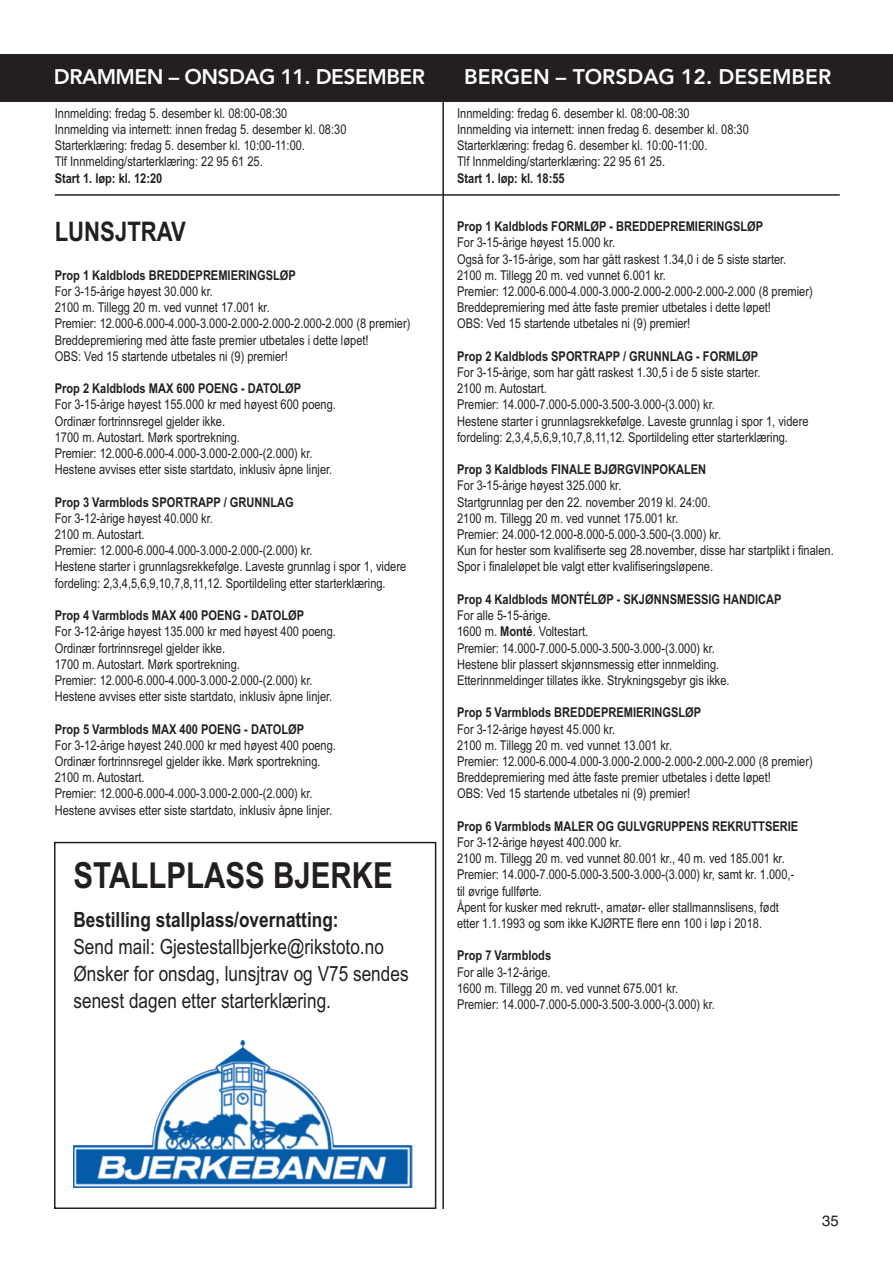
<style>
.page{position:relative;width:893px;height:1263px;background:#fff}
.page>*{position:absolute;margin:0;border:0;box-sizing:border-box;transform-origin:0 0}
.t1{font:700 36px "Arial Narrow";color:#231f20}
.t2{font:700 27px "Arial Narrow";color:#231f20}
.t3{font:21px/27px "Arial Narrow";color:#231f20}
.t4{font:800 21px "Avenir";letter-spacing:-.01em;color:#fff}
.t5{font:700 21px "Arial Narrow";color:#231f20}
.t6{font:15px "Helvetica";color:#231f20}
.t7{font:13.5px/16.2px "Arial Narrow";color:#231f20}
.t8{font:700 13.5px "Arial Narrow";color:#231f20}
.s1{font-weight:700}
</style>
<div class="page">
<div style="left:0;top:54px;width:893px;height:48px;background:#231f20"></div>
<hr style="left:442px;top:54px;width:2px;height:1155px;background:#231f20">
<hr style="left:55px;top:194px;width:785px;height:2px;background:#231f20">
<div style="left:54px;top:842px;width:382px;height:367px;border:2px solid #231f20"></div>
<img style="left:74px;top:1041px;width:339px;height:146px">
<h3 class="t4" style="left:54px;top:60px;width:372px">DRAMMEN – ONSDAG 11. DESEMBER</h3>
<h3 class="t4" style="left:464px;top:60px;width:369px">BERGEN – TORSDAG 12. DESEMBER</h3>
<p class="t7" style="left:457px;top:105px;width:293px">Innmelding: fredag 6. desember kl. 08:00-08:30<br>Innmelding via internett: innen fredag 6. desember kl. 08:30<br>Starterklæring: fredag 6. desember kl. 10:00-11:00.<br>Tlf Innmelding/starterklæring: 22 95 61 25.</p>
<p class="t8" style="left:457px;top:170px;width:109px">Start 1. løp: kl. 18:55</p>
<p class="t8" style="left:457px;top:219px;width:308px">Prop 1 Kaldblods FORMLØP - BREDDEPREMIERINGSLØP</p>
<p class="t7" style="left:457px;top:235px;width:357px">For 3-15-årige høyest 15.000 kr.<br>Også for 3-15-årige, som har gått raskest 1.34,0 i de 5 siste starter.<br>2100 m. Tillegg 20 m. ved vunnet 6.001 kr.<br>Premier: 12.000-6.000-4.000-3.000-2.000-2.000-2.000-2.000 (8 premier)<br>Breddepremiering med åtte faste premier utbetales i dette løpet!<br>OBS: Ved 15 startende utbetales ni (9) premier!</p>
<p class="t8" style="left:457px;top:348px;width:303px">Prop 2 Kaldblods SPORTRAPP / GRUNNLAG - FORMLØP</p>
<p class="t7" style="left:457px;top:364px;width:353px">For 3-15-årige, som har gått raskest 1.30,5 i de 5 siste starter.<br>2100 m. Autostart.<br>Premier: 14.000-7.000-5.000-3.500-3.000-(3.000) kr.<br>Hestene starter i grunnlagsrekkefølge. Laveste grunnlag i spor 1, videre fordeling: 2,3,4,5,6,9,10,7,8,11,12. Sportildeling etter starterklæring.</p>
<p class="t8" style="left:457px;top:462px;width:251px">Prop 3 Kaldblods FINALE BJØRGVINPOKALEN</p>
<p class="t7" style="left:457px;top:478px;width:378px">For 3-15-årige høyest 325.000 kr.<br>Startgrunnlag per den 22. november 2019 kl. 24:00.<br>2100 m. Tillegg 20 m. ved vunnet 175.001 kr.<br>Premier: 24.000-12.000-8.000-5.000-3.500-(3.000) kr.<br>Kun for hester som kvalifiserte seg 28.november, disse har startplikt i finalen.<br>Spor i finaleløpet ble valgt etter kvalifiseringsløpene.</p>
<p class="t8" style="left:457px;top:591px;width:326px">Prop 4 Kaldblods MONTÉLØP - SKJØNNSMESSIG HANDICAP</p>
<p class="t7" style="left:457px;top:607px;width:274px">For alle 5-15-årige.<br>1600 m. <span class="s1">Monté</span>. Voltestart.<br>Premier: 14.000-7.000-5.000-3.500-3.000-(3.000) kr.<br>Hestene blir plassert skjønnsmessig etter innmelding.<br>Etterinnmeldinger tillates ikke. Strykningsgebyr gis ikke.</p>
<p class="t8" style="left:457px;top:705px;width:246px">Prop 5 Varmblods BREDDEPREMIERINGSLØP</p>
<p class="t7" style="left:457px;top:721px;width:357px">For 3-12-årige høyest 45.000 kr.<br>2100 m. Tillegg 20 m. ved vunnet 13.001 kr.<br>Premier: 12.000-6.000-4.000-3.000-2.000-2.000-2.000-2.000 (8 premier)<br>Breddepremiering med åtte faste premier utbetales i dette løpet!<br>OBS: Ved 15 startende utbetales ni (9) premier!</p>
<p class="t8" style="left:457px;top:818px;width:343px">Prop 6 Varmblods MALER OG GULVGRUPPENS REKRUTTSERIE</p>
<p class="t7" style="left:457px;top:834px;width:339px">For 3-12-årige høyest 400.000 kr.<br>2100 m. Tillegg 20 m. ved vunnet 80.001 kr., 40 m. ved 185.001 kr.<br>Premier: 14.000-7.000-5.000-3.500-3.000-(3.000) kr, samt kr. 1.000,- til øvrige fullførte.<br>Åpent for kusker med rekrutt-, amatør- eller stallmannslisens, født etter 1.1.1993 og som ikke KJØRTE flere enn 100 i løp i 2018.</p>
<p class="t8" style="left:457px;top:948px;width:96px">Prop 7 Varmblods</p>
<p class="t7" style="left:457px;top:964px;width:259px">For alle 3-12-årige.<br>1600 m. Tillegg 20 m. ved vunnet 675.001 kr.<br>Premier: 14.000-7.000-5.000-3.500-3.000-(3.000) kr.</p>
<p class="t7" style="left:55px;top:105px;width:293px">Innmelding: fredag 5. desember kl. 08:00-08:30<br>Innmelding via internett: innen fredag 5. desember kl. 08:30<br>Starterklæring: fredag 5. desember kl. 10:00-11:00.<br>Tlf Innmelding/starterklæring: 22 95 61 25.</p>
<p class="t8" style="left:55px;top:170px;width:109px">Start 1. løp: kl. 12:20</p>
<h2 class="t2" style="left:55px;top:216px;width:133px">LUNSJTRAV</h2>
<p class="t8" style="left:55px;top:267px;width:243px">Prop 1 Kaldblods BREDDEPREMIERINGSLØP</p>
<p class="t7" style="left:55px;top:283px;width:357px">For 3-15-årige høyest 30.000 kr.<br>2100 m. Tillegg 20 m. ved vunnet 17.001 kr.<br>Premier: 12.000-6.000-4.000-3.000-2.000-2.000-2.000-2.000 (8 premier)<br>Breddepremiering med åtte faste premier utbetales i dette løpet!<br>OBS: Ved 15 startende utbetales ni (9) premier!</p>
<p class="t8" style="left:55px;top:381px;width:248px">Prop 2 Kaldblods MAX 600 POENG - DATOLØP</p>
<p class="t7" style="left:55px;top:397px;width:283px">For 3-15-årige høyest 155.000 kr med høyest 600 poeng.<br>Ordinær fortrinnsregel gjelder ikke.<br>1700 m. Autostart. Mørk sportrekning.<br>Premier: 12.000-6.000-4.000-3.000-2.000-(2.000) kr.<br>Hestene avvises etter siste startdato, inklusiv åpne linjer.</p>
<p class="t8" style="left:55px;top:494px;width:241px">Prop 3 Varmblods SPORTRAPP / GRUNNLAG</p>
<p class="t7" style="left:55px;top:510px;width:353px">For 3-12-årige høyest 40.000 kr.<br>2100 m. Autostart.<br>Premier: 12.000-6.000-4.000-3.000-2.000-(2.000) kr.<br>Hestene starter i grunnlagsrekkefølge. Laveste grunnlag i spor 1, videre fordeling: 2,3,4,5,6,9,10,7,8,11,12. Sportildeling etter starterklæring.</p>
<p class="t8" style="left:55px;top:607px;width:251px">Prop 4 Varmblods MAX 400 POENG - DATOLØP</p>
<p class="t7" style="left:55px;top:623px;width:283px">For 3-12-årige høyest 135.000 kr med høyest 400 poeng.<br>Ordinær fortrinnsregel gjelder ikke.<br>1700 m. Autostart. Mørk sportrekning.<br>Premier: 12.000-6.000-4.000-3.000-2.000-(2.000) kr.<br>Hestene avvises etter siste startdato, inklusiv åpne linjer.</p>
<p class="t8" style="left:55px;top:721px;width:251px">Prop 5 Varmblods MAX 400 POENG - DATOLØP</p>
<p class="t7" style="left:55px;top:737px;width:283px">For 3-12-årige høyest 240.000 kr med høyest 400 poeng.<br>Ordinær fortrinnsregel gjelder ikke. Mørk sportrekning.<br>2100 m. Autostart.<br>Premier: 12.000-6.000-4.000-3.000-2.000-(2.000) kr.<br>Hestene avvises etter siste startdato, inklusiv åpne linjer.</p>
<h1 class="t1" style="left:73px;top:854px;width:321px">STALLPLASS BJERKE</h1>
<h3 class="t5" style="left:73px;top:907px;width:267px">Bestilling stallplass/overnatting:</h3>
<h3 class="t3" style="left:74px;top:933px;width:337px">Send mail: Gjestestallbjerke@rikstoto.no<br>Ønsker for onsdag, lunsjtrav og V75 sendes senest dagen etter starterklæring.</h3>
<p class="t6" style="left:822px;top:1212px;width:18px">35</p>
</div>
